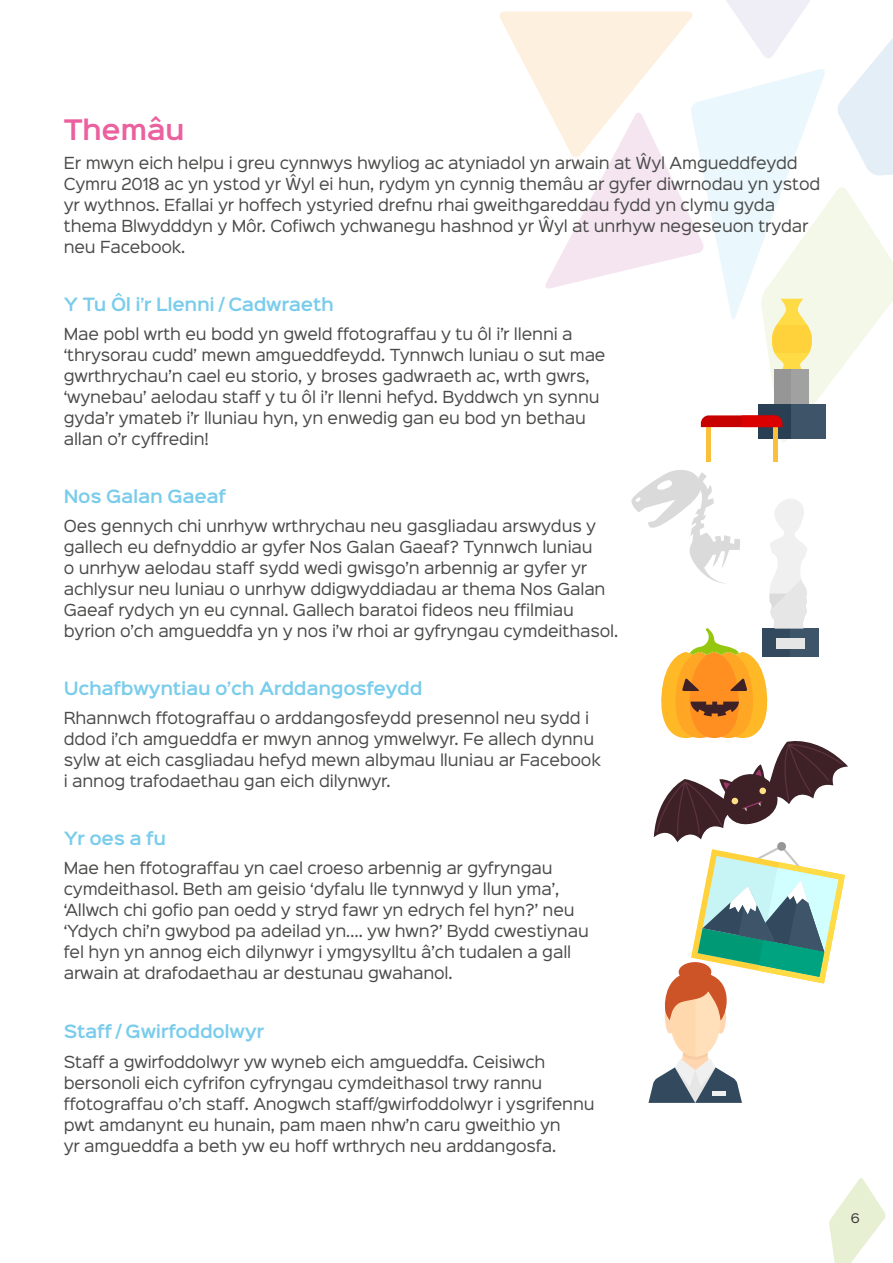
<style>
.page{position:relative;width:893px;height:1263px;background:#fff}
.page>*{position:absolute;margin:0;border:0;box-sizing:border-box;transform-origin:0 0}
.t1{font:600 25.5px "Sinkin Sans 600";letter-spacing:-.02em;color:#eb619f}
.t2{font:600 16.5px "Sinkin Sans 600";letter-spacing:-.02em;color:#7acceb}
.t3{font:15px/21px "Sinkin Sans 400";letter-spacing:-.01em;color:#4a4a49}
.t4{font:12px "Sinkin Sans 400";color:#3c3c3b}
</style>
<div class="page">
<svg style="left:829px;top:1178px;width:57px;height:85px"></svg>
<div style="left:706px;top:427px;width:5px;height:35px;background:#fabf3b"></div>
<hr style="left:773px;top:427px;width:4px;height:35px;background:#fabf3b">
<svg style="left:500px;top:0;width:393px;height:444px"></svg>
<svg style="left:631px;top:470px;width:217px;height:633px"></svg>
<hr style="left:712px;top:1092px;width:13px;height:4px;background:#f0f0f0">
<h1 class="t1" style="left:64px;top:107px;width:123px">Themâu</h1>
<p class="t3" style="left:64px;top:151px;width:758px">Er mwyn eich helpu i greu cynnwys hwyliog ac atyniadol yn arwain at Ŵyl Amgueddfeydd Cymru 2018 ac yn ystod yr Ŵyl ei hun, rydym yn cynnig themâu ar gyfer diwrnodau yn ystod yr wythnos. Efallai yr hoffech ystyried drefnu rhai gweithgareddau fydd yn clymu gyda thema Blwydddyn y Môr. Cofiwch ychwanegu hashnod yr Ŵyl at unrhyw negeseuon trydar neu Facebook.</p>
<p class="t2" style="left:64px;top:290px;width:272px">Y Tu Ôl i’r Llenni / Cadwraeth</p>
<p class="t3" style="left:64px;top:322px;width:543px">Mae pobl wrth eu bodd yn gweld ffotograffau y tu ôl i’r llenni a ‘thrysorau cudd’ mewn amgueddfeydd. Tynnwch luniau o sut mae gwrthrychau’n cael eu storio, y broses gadwraeth ac, wrth gwrs, ‘wynebau’ aelodau staff y tu ôl i’r llenni hefyd. Byddwch yn synnu gyda’r ymateb i’r lluniau hyn, yn enwedig gan eu bod yn bethau allan o’r cyffredin!</p>
<p class="t2" style="left:64px;top:482px;width:164px">Nos Galan Gaeaf</p>
<p class="t3" style="left:64px;top:514px;width:556px">Oes gennych chi unrhyw wrthrychau neu gasgliadau arswydus y gallech eu defnyddio ar gyfer Nos Galan Gaeaf? Tynnwch luniau<br>o unrhyw aelodau staff sydd wedi gwisgo’n arbennig ar gyfer yr achlysur neu luniau o unrhyw ddigwyddiadau ar thema Nos Galan Gaeaf rydych yn eu cynnal. Gallech baratoi fideos neu ffilmiau byrion o’ch amgueddfa yn y nos i’w rhoi ar gyfryngau cymdeithasol.</p>
<p class="t2" style="left:64px;top:674px;width:360px">Uchafbwyntiau o’ch Arddangosfeydd</p>
<p class="t3" style="left:64px;top:706px;width:539px">Rhannwch ffotograffau o arddangosfeydd presennol neu sydd i ddod i’ch amgueddfa er mwyn annog ymwelwyr. Fe allech dynnu sylw at eich casgliadau hefyd mewn albymau lluniau ar Facebook i annog trafodaethau gan eich dilynwyr.</p>
<p class="t2" style="left:64px;top:824px;width:104px">Yr oes a fu</p>
<p class="t3" style="left:64px;top:856px;width:526px">Mae hen ffotograffau yn cael croeso arbennig ar gyfryngau cymdeithasol. Beth am geisio ‘dyfalu lle tynnwyd y llun yma’, ‘Allwch chi gofio pan oedd y stryd fawr yn edrych fel hyn?’ neu ‘Ydych chi’n gwybod pa adeilad yn…. yw hwn?’ Bydd cwestiynau fel hyn yn annog eich dilynwyr i ymgysylltu â’ch tudalen a gall arwain at drafodaethau ar destunau gwahanol.</p>
<p class="t2" style="left:64px;top:1017px;width:202px">Staff / Gwirfoddolwyr</p>
<p class="t3" style="left:64px;top:1050px;width:532px">Staff a gwirfoddolwyr yw wyneb eich amgueddfa. Ceisiwch bersonoli eich cyfrifon cyfryngau cymdeithasol trwy rannu ffotograffau o’ch staff. Anogwch staff/gwirfoddolwyr i ysgrifennu pwt amdanynt eu hunain, pam maen nhw’n caru gweithio yn<br>yr amgueddfa a beth yw eu hoff wrthrych neu arddangosfa.</p>
<p class="t4" style="left:851px;top:1207px;width:10px">6</p>
</div>
